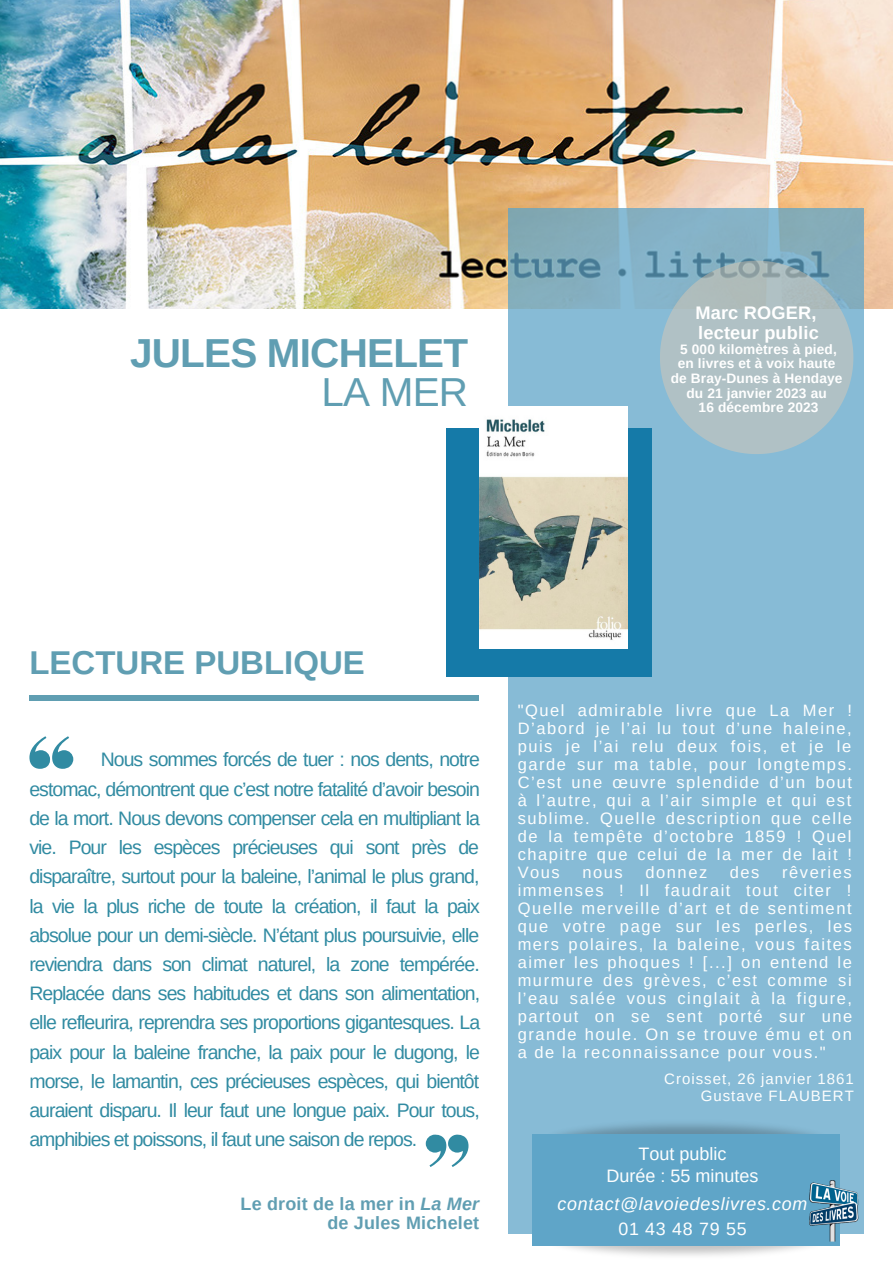
<style>
.page{position:relative;width:893px;height:1264px;background:#fff}
.page>*{position:absolute;margin:0;border:0;box-sizing:border-box;transform-origin:0 0}
.t1{font:700 40.5px "Arimo";letter-spacing:-.02em;color:#609eb2}
.t2{font:40.5px "Arimo";color:#609eb2}
.t3{font:700 33px "Arimo";color:#609eb2}
.t4{font:19.5px/29.2px "Arimo";letter-spacing:-.05em;color:#318ba2;text-align:justify}
.t5{font:700 18.15px/20.2px "Arimo";letter-spacing:.01em;color:#fff}
.t6{font:700 18px/19px "Arimo";letter-spacing:.01em;color:#609eb2;text-align:right}
.t7{font:18px/21.3px "Arimo";color:#fdfefe;text-align:center}
.t8{font:italic 17.85px "Arimo";letter-spacing:.04em;color:#fff}
.t9{font:17.85px "Arimo";letter-spacing:.04em;color:#fff}
.t10{font:16.5px/18px "Arimo";letter-spacing:.095em;color:#fdfefe;text-align:justify}
.t11{font:15px/16.8px "Arimo";letter-spacing:.065em;color:#fdfefe;text-align:right}
.t12{font:700 13.65px/14.5px "Arimo";letter-spacing:.01em;color:#fff;text-align:center}
.s1{font-style:italic}
</style>
<div class="page">
<img style="left:0;top:0;width:892px;height:308px">
<div style="left:29px;top:695px;width:450px;height:6px;background:#609eb2"></div>
<svg style="left:508px;top:208px;width:355px;height:1025px;background:#86b9d3"></svg>
<svg style="left:660px;top:261px;width:193px;height:193px;background:#a5bcc4"></svg>
<div style="left:446px;top:428px;width:206px;height:248px;background:#157aa8"></div>
<img style="left:525px;top:1216px;width:284px;height:40px">
<img style="left:525px;top:1104px;width:320px;height:58px">
<div style="left:532px;top:1133px;width:307px;height:112px;background:#5fa5c8"></div>
<img style="left:796px;top:1173px;width:68px;height:73px">
<img style="left:479px;top:406px;width:148px;height:242px">
<svg style="left:29px;top:736px;width:44px;height:32px"></svg>
<svg style="left:426px;top:1134px;width:42px;height:33px"></svg>
<h1 class="t1" style="left:130px;top:330px;width:339px">JULES MICHELET</h1>
<h1 class="t2" style="left:321px;top:370px;width:148px">LA MER</h1>
<p class="t5" style="left:695px;top:302px;width:125px">Marc ROGER, lecteur public</p>
<p class="t12" style="left:670px;top:341px;width:173px">5 000 kilomètres à pied, en livres et à voix haute de Bray-Dunes à Hendaye du 21 janvier 2023 au<br>16 décembre 2023</p>
<h2 class="t3" style="left:29px;top:644px;width:337px">LECTURE PUBLIQUE</h2>
<p class="t4" style="left:29px;top:745px;width:452px;text-indent:71px">Nous sommes forcés de tuer : nos dents, notre estomac, démontrent que c’est notre fatalité d’avoir besoin de la mort. Nous devons compenser cela en multipliant la vie. Pour les espèces précieuses qui sont près de disparaître, surtout pour la baleine, l’animal le plus grand, la vie la plus riche de toute la création, il faut la paix absolue pour un demi-siècle. N’étant plus poursuivie, elle reviendra dans son climat naturel, la zone tempérée.<br>Replacée dans ses habitudes et dans son alimentation, elle refleurira, reprendra ses proportions gigantesques. La paix pour la baleine franche, la paix pour le dugong, le morse, le lamantin, ces précieuses espèces, qui bientôt auraient disparu. Il leur faut une longue paix. Pour tous, amphibies et poissons, il faut une saison de repos.</p>
<p class="t6" style="left:240px;top:1194px;width:240px">Le droit de la mer in <span class="s1">La Mer </span>de Jules Michelet</p>
<p class="t10" style="left:517px;top:701px;width:336px">"Quel admirable livre que La Mer !<br>D’abord je l’ai lu tout d’une haleine, puis je l’ai relu deux fois, et je le garde sur ma table, pour longtemps.<br>C’est une œuvre splendide d’un bout à l’autre, qui a l’air simple et qui est sublime. Quelle description que celle de la tempête d’octobre 1859 ! Quel chapitre que celui de la mer de lait !<br>Vous</p>
<p class="t10" style="left:517px;top:863px;width:336px;text-indent:264px">rêveries immenses ! Il faudrait tout citer !<br>Quelle merveille d’art et de sentiment que votre page sur les perles, les mers polaires, la baleine, vous faites aimer les phoques ! [...] on entend le murmure des grèves, c’est comme si l’eau salée vous cinglait à la figure, partout on se sent porté sur une grande houle. On se trouve ému et on a de la reconnaissance pour vous."</p>
<p class="t10" style="left:582px;top:863px;width:42px">nous</p>
<p class="t10" style="left:645px;top:863px;width:63px">donnez</p>
<p class="t10" style="left:729px;top:863px;width:31px">des</p>
<p class="t11" style="left:664px;top:1070px;width:191px">Croisset, 26 janvier 1861<br>Gustave FLAUBERT</p>
<p class="t7" style="left:606px;top:1143px;width:153px">Tout public<br>Durée : 55 minutes</p>
<p class="t8" style="left:557px;top:1193px;width:251px">contact@lavoiedeslivres.com</p>
<p class="t9" style="left:618px;top:1218px;width:130px">01 43 48 79 55</p>
</div>
